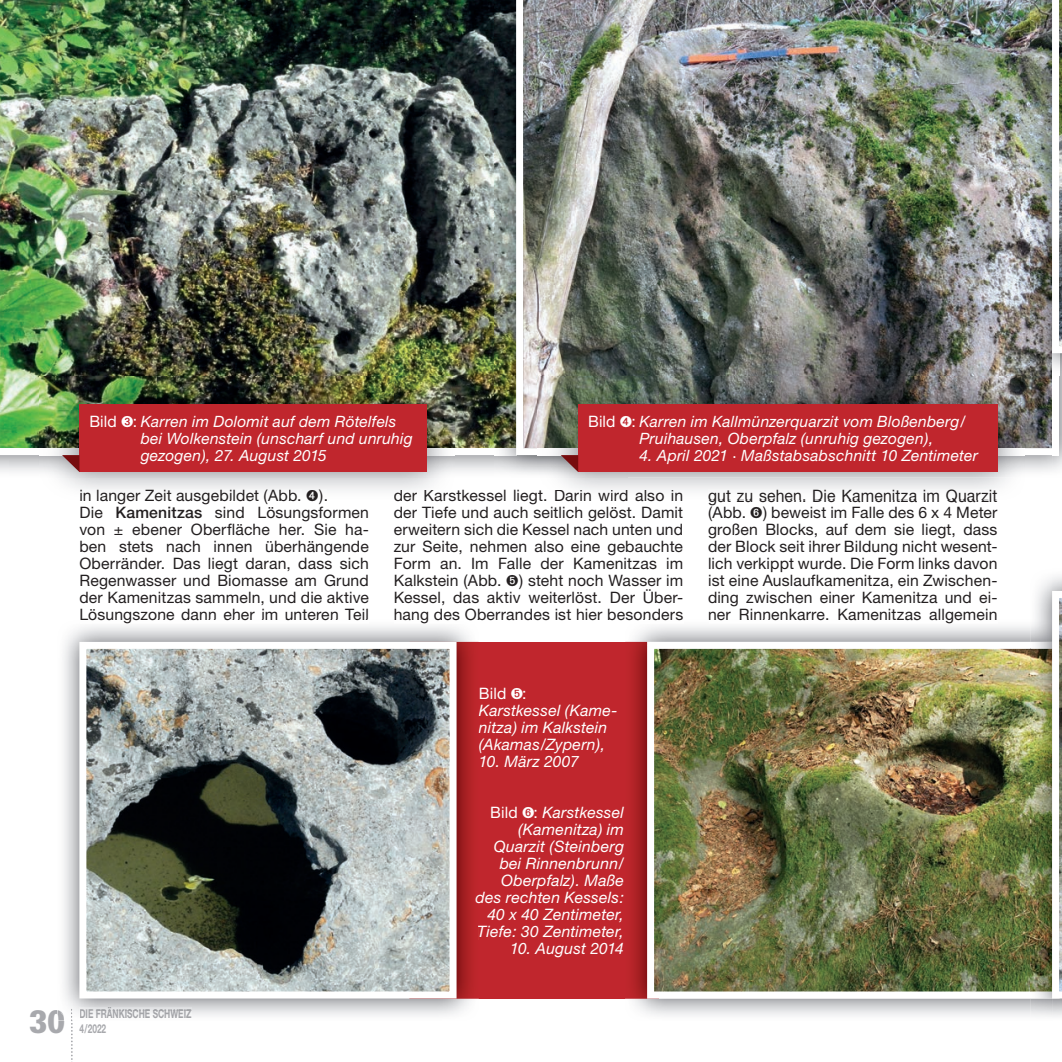
<style>
.page{position:relative;width:1062px;height:1062px;background:#fff}
.page>*{position:absolute;margin:0;border:0;box-sizing:border-box;transform-origin:0 0}
.t1{font:900 31.5px "Glypha";color:#a8a9ad}
.t2{font:15.75px/17px "Helvetica Neue";letter-spacing:.01em;color:#231f20;text-align:justify}
.t3{font:italic 15.75px/17px "Helvetica Neue";letter-spacing:.015em;color:#fff}
.t4{font:15.75px "Helvetica Neue";color:#fff}
.t5{font:italic 15.58px/16.8px "Helvetica Neue";letter-spacing:.015em;color:#fff}
.t6{font:700 12.25px "Helvetica Neue CE";color:#9b9da0;scale:.68 1}
.t7{font:700 12.25px "Helvetica Neue CE";color:#a8a9ad;scale:.68 1}
.s1{font-style:normal;font-size:15.75px}
.s2{font-weight:500}
.s3{color:#a4a5a9}
.s4{color:#999b9e}
.s5{font-style:normal}
.s6{color:#fcfcfc}
.s7{color:#fefefe}
</style>
<div class="page">
<img style="left:0;top:357px;width:494px;height:91px">
<img style="left:494px;top:357px;width:22px;height:98px">
<img style="left:516px;top:357px;width:536px;height:92px">
<div style="left:409px;top:642px;width:250px;height:356px;background:#c0262d"></div>
<img style="left:625px;top:626px;width:405px;height:390px">
<img style="left:625px;top:642px;width:22px;height:356px">
<img style="left:647px;top:642px;width:383px;height:356px">
<img style="left:63px;top:626px;width:415px;height:390px">
<img style="left:80px;top:1007px;width:111px;height:9px">
<svg style="left:71px;top:1008px;width:2px;height:54px"></svg>
<img style="left:456px;top:642px;width:22px;height:356px">
<svg style="left:476px;top:891px;width:2px;height:12px"></svg>
<img style="left:87px;top:650px;width:361px;height:340px">
<div style="left:79px;top:642px;width:377px;height:356px;border:7px solid #fff"></div>
<img style="left:538px;top:376px;width:487px;height:115px">
<img style="left:538px;top:490px;width:145px;height:1px">
<img style="left:708px;top:490px;width:289px;height:1px">
<div style="left:578px;top:404px;width:419px;height:68px;background:#c0262d"></div>
<svg style="left:561px;top:455px;width:17px;height:17px"></svg>
<img style="left:39px;top:376px;width:415px;height:115px">
<img style="left:80px;top:490px;width:222px;height:1px">
<img style="left:394px;top:490px;width:60px;height:1px">
<div style="left:79px;top:404px;width:348px;height:68px;background:#c0262d"></div>
<svg style="left:62px;top:455px;width:17px;height:17px"></svg>
<img style="left:1030px;top:357px;width:22px;height:18px">
<img style="left:1030px;top:579px;width:22px;height:438px">
<img style="left:1030px;top:642px;width:18px;height:356px">
<img style="left:1052px;top:357px;width:10px;height:113px">
<div style="left:1052px;top:0;width:7px;height:455px;background:#fff"></div>
<img style="left:0;top:0;width:1062px;height:357px">
<img style="left:1048px;top:587px;width:14px;height:415px">
<svg style="left:307px;top:490px;width:20px;height:1px"></svg>
<p class="t5" style="left:141px;top:413px;width:273px;text-indent:-51px"><span class="s1">Bild :</span> Karren im Dolomit auf dem Rötelfels bei Wolkenstein (unscharf und unruhig gezogen), 27. August 2015</p>
<p class="t5" style="left:639px;top:413px;width:327px;text-indent:-51px"><span class="s1">Bild :</span> Karren im Kallmünzerquarzit vom Bloßenberg/<br>Pruihausen, Oberpfalz (unruhig gezogen),</p>
<p class="t5" style="left:639px;top:447px;width:340px">4. April 2021 · Maßstabsabschnitt 10 Zentimeter</p>
<p class="t2" style="left:79px;top:487px;width:250px">in langer Zeit ausgebildet (Abb. ).</p>
<p class="t2" style="left:79px;top:504px;width:291px">Die <span class="s2">Kamenitzas</span> sind Lösungsformen von ± ebener Oberfläche her. Sie ha&shy;ben stets nach innen überhängende Oberränder. Das liegt daran, dass sich Regenwasser und Biomasse am Grund der Kamenitzas sammeln, und die aktive</p>
<p class="t2" style="left:79px;top:606px;width:291px">Lösungszone dann eher im unteren Teil</p>
<p class="t2" style="left:394px;top:487px;width:291px">der Karstkessel liegt. Darin wird also in der Tiefe und auch seitlich gelöst. Damit erweitern sich die Kessel nach unten und zur Seite, nehmen also eine gebauchte Form an. Im Falle der Kamenitzas im Kalkstein (Abb. ) steht noch Wasser im Kessel, das aktiv weiterlöst. Der Über&shy;hang des Oberrandes ist hier besonders</p>
<p class="t2" style="left:708px;top:487px;width:291px">gut zu sehen. Die Kamenitza im Quarzit</p>
<p class="t2" style="left:708px;top:504px;width:291px">(Abb. ) beweist im Falle des 6 x 4 Meter großen Blocks, auf dem sie liegt, dass der Block seit ihrer Bildung nicht wesent&shy;lich verkippt wurde. Die Form links davon ist eine Auslaufkamenitza, ein Zwischen&shy;ding zwischen einer Kamenitza und ei-</p>
<p class="t2" style="left:708px;top:606px;width:291px">ner Rinnenkarre. Kamenitzas allgemein</p>
<h1 class="t1" style="left:29px;top:1002px;width:37px">30</h1>
<p class="t6" style="left:79px;top:1006px;width:166px"><span class="s3">DIE</span> FR<span class="s4">ÄNK</span>ISCHE SCHWEIZ</p>
<p class="t7" style="left:79px;top:1021px;width:41px">3/2022</p>
<p class="t7" style="left:79px;top:1021px;width:8px">4</p>
<p class="t4" style="left:479px;top:684px;width:49px">Bild :</p>
<p class="t3" style="left:479px;top:701px;width:140px">Karstkessel (Kame&shy;nitza) im Kalkstein (Akamas/Zypern),</p>
<p class="t3" style="left:479px;top:752px;width:102px">10. März 2007</p>
<p class="t3" style="left:475px;top:803px;width:150px;text-align:right"><span class="s5">Bild :</span> Karstkessel (Kamenitza) im<br>Quarzit (Steinberg bei Rinnenbrunn/<br>Oberpfalz). Maße <span class="s6">d</span>es rechten Kessels:<br>40 x 40 Zentimeter,<br><span class="s7">T</span>iefe: 30 Zentimeter,</p>
<p class="t3" style="left:510px;top:939px;width:115px">10. August 2014</p>
</div>
